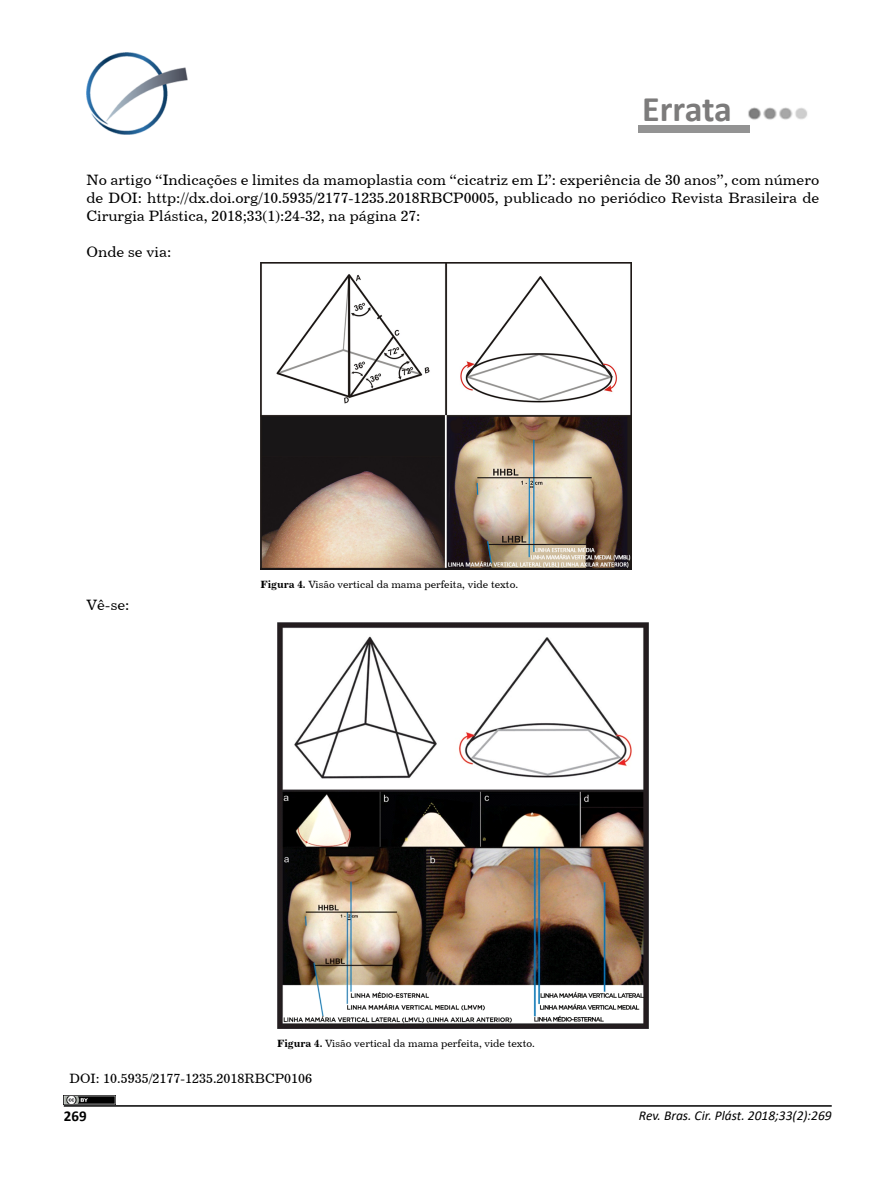
<style>
.page{position:relative;width:893px;height:1191px;background:#fff}
.page>*{position:absolute;margin:0;border:0;box-sizing:border-box;transform-origin:0 0}
.t1{font:700 36px "Calibri";letter-spacing:-.01em;color:#7c7b7b}
.t2{font:15px/18px "Century 731 BT Roman A";color:#000;text-align:justify}
.t3{font:700 15px "Calibri";color:#000}
.t4{font:13.5px "Century 731 BT Roman A";color:#000}
.t5{font:italic 13.5px "Calibri";color:#000}
.t6{font:10.5px "Century 731 BT Roman A";color:#000}
.s1{font-family:"Century 731 BT Bold A"}
</style>
<div class="page">
<hr style="left:64px;top:1105px;width:768px;height:1px;background:#000">
<img style="left:748px;top:107px;width:59px;height:13px">
<img style="left:87px;top:53px;width:101px;height:81px">
<img style="left:260px;top:263px;width:371px;height:307px">
<img style="left:277px;top:622px;width:371px;height:406px">
<img style="left:64px;top:1095px;width:51px;height:9px">
<h1 class="t1" style="left:642px;top:84px;width:91px">Errata</h1>
<p class="t2" style="left:86px;top:171px;width:734px">No artigo “Indicações e limites da mamoplastia com “cicatriz em L”: experiência de 30 anos”, com número de DOI: http://dx.doi.org/10.5935/2177-1235.2018RBCP0005, publicado no periódico Revista Brasileira de Cirurgia Plástica, 2018;33(1):24-32, na página 27:</p>
<p class="t2" style="left:86px;top:243px;width:86px">Onde se via:</p>
<p class="t2" style="left:86px;top:595px;width:45px">Vê-se:</p>
<p class="t6" style="left:261px;top:578px;width:259px"><span class="s1">Figura 4.</span> Visão vertical da mama perfeita, vide texto.</p>
<p class="t6" style="left:277px;top:1037px;width:259px"><span class="s1">Figura 4.</span> Visão vertical da mama perfeita, vide texto.</p>
<p class="t4" style="left:70px;top:1070px;width:244px">DOI: 10.5935/2177-1235.2018RBCP0106</p>
<p class="t3" style="left:64px;top:1105px;width:24px">269</p>
<p class="t5" style="left:639px;top:1106px;width:194px">Rev. Bras. Cir. Plást. 2018;33(2):269</p>
</div>
